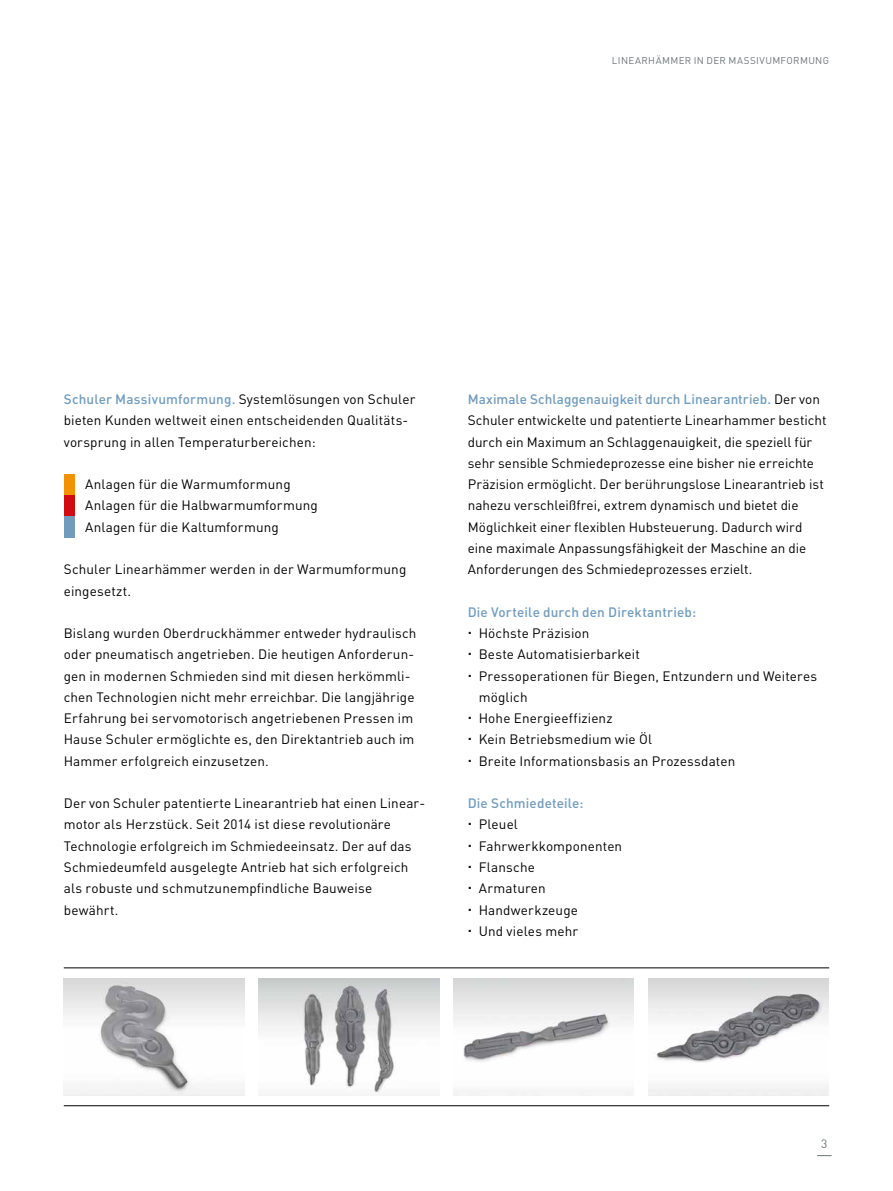
<style>
.page{position:relative;width:893px;height:1191px;background:#fff}
.page>*{position:absolute;margin:0;border:0;box-sizing:border-box;transform-origin:0 0}
.t1{font:13.5px/21.3px "DIN Pro";letter-spacing:.01em;color:#000}
.t2{font:500 13.5px "DIN Pro";letter-spacing:.01em;color:#709bbc}
.t3{font:12px "DIN Pro";color:#6d767a}
.t4{font:9.75px "DIN Pro";letter-spacing:.035em;color:#6d767a}
.s1{font-weight:500;color:#709bbc}
</style>
<div class="page">
<svg style="left:817px;top:1155px;width:14px;height:1px"></svg>
<div style="left:64px;top:474px;width:10px;height:21px;background:#f39200"></div>
<div style="left:64px;top:495px;width:10px;height:22px;background:#d20a11"></div>
<div style="left:64px;top:516px;width:10px;height:22px;background:#709bbc"></div>
<hr style="left:64px;top:1105px;width:765px;height:1px;background:#000">
<hr style="left:64px;top:967px;width:765px;height:1px;background:#000">
<img style="left:64px;top:978px;width:180px;height:117px">
<img style="left:259px;top:978px;width:180px;height:115px">
<img style="left:454px;top:978px;width:179px;height:117px">
<img style="left:648px;top:978px;width:180px;height:117px">
<p class="t4" style="left:612px;top:53px;width:24px">Linearh</p>
<p class="t4" style="left:656px;top:53px;width:58px">ämmer in der</p>
<p class="t4" style="left:728px;top:53px;width:7px">Massiv</p>
<p class="t4" style="left:765px;top:53px;width:23px">umfor</p>
<p class="t4" style="left:800px;top:53px;width:31px">mung</p>
<p class="t1" style="left:64px;top:387px;width:353px"><span class="s1">Schuler Massivumformung.</span> Systemlösungen von Schuler bieten Kunden weltweit einen entscheidenden Qualitäts&shy;vorsprung in allen Temperaturbereichen:</p>
<p class="t1" style="left:85px;top:472px;width:234px">Anlagen für die Warmumformung<br>Anlagen für die Halbwarmumformung<br>Anlagen für die Kaltumformung</p>
<p class="t1" style="left:64px;top:557px;width:344px">Schuler Linearhämmer werden in der Warmumformung eingesetzt.</p>
<p class="t1" style="left:64px;top:621px;width:354px">Bislang wurden Oberdruckhämmer entweder hydraulisch oder pneumatisch angetrieben. Die heutigen Anforderun&shy;gen in modernen Schmieden sind mit diesen herkömmli&shy;chen Technologien nicht mehr erreichbar. Die langjährige Erfahrung bei servomotorisch angetriebenen Pressen im Hause Schuler ermöglichte es, den Direktantrieb auch im Hammer erfolgreich einzusetzen.</p>
<p class="t1" style="left:64px;top:791px;width:363px">Der von Schuler patentierte Linearantrieb hat einen Linear&shy;motor als Herzstück. Seit 2014 ist diese revolutionäre Technologie erfolgreich im Schmiedeeinsatz. Der auf das Schmiedeumfeld ausgelegte Antrieb hat sich erfolgreich als robuste und schmutzunempfindliche Bauweise bewährt.</p>
<p class="t1" style="left:468px;top:387px;width:360px"><span class="s1">Maximale Schlaggenauigkeit durch Linearantrieb.</span> Der von Schuler entwickelte und patentierte Linearhammer besticht durch ein Maximum an Schlaggenauigkeit, die speziell für sehr sensible Schmiedeprozesse eine bisher nie erreichte Präzision ermöglicht. Der berührungslose Linearantrieb ist nahezu verschleißfrei, extrem dynamisch und bietet die Möglichkeit einer flexiblen Hubsteuerung. Dadurch wird eine maximale Anpassungsfähigkeit der Maschine an die Anforderungen des Schmiedeprozesses erzielt.</p>
<p class="t2" style="left:468px;top:601px;width:230px">Die Vorteile durch den Direktantrieb:</p>
<p class="t1" style="left:479px;top:621px;width:340px">Höchste Präzision<br>Beste Automatisierbarkeit<br>Pressoperationen für Biegen, Entzundern und Weiteres möglich<br>Hohe Energieeffizienz<br>Kein Betriebsmedium wie Öl<br>Breite Informationsbasis an Prozessdaten</p>
<p class="t2" style="left:468px;top:792px;width:117px">Die Schmiedeteile:</p>
<p class="t1" style="left:479px;top:812px;width:145px">Pleuel<br>Fahrwerkkomponenten<br>Flansche<br>Armaturen<br>Handwerkzeuge<br>U nd vieles mehr</p>
<p class="t3" style="left:821px;top:1134px;width:8px">3</p>
</div>
